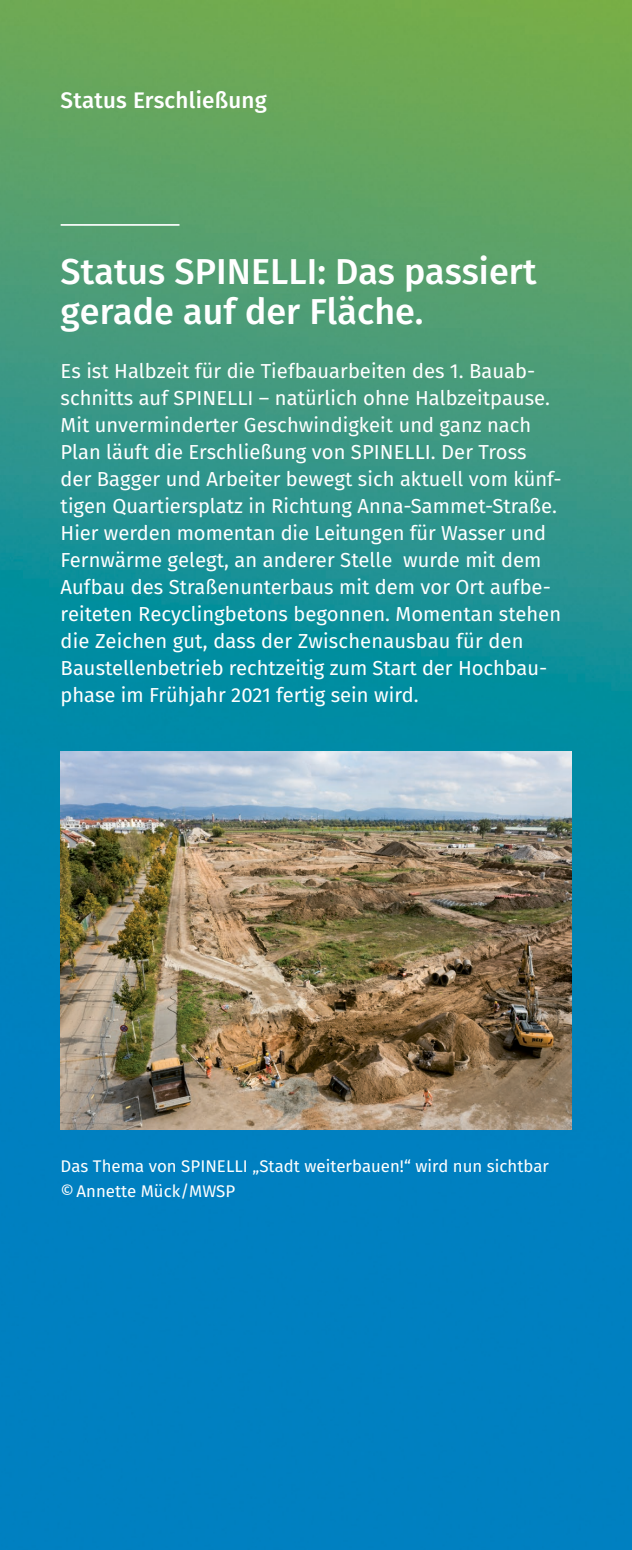
<style>
.page{position:relative;width:632px;height:1550px;background:#fff}
.page>*{position:absolute;margin:0;border:0;box-sizing:border-box;transform-origin:0 0}
.t1{font:500 36px/40.5px "Fira Sans";color:#fff}
.t2{font:500 22.5px "Fira Sans";letter-spacing:.01em;color:#fff}
.t3{font:20.25px/27px "Fira Sans";color:#fff}
.t4{font:16.88px/24.8px "Fira Sans";color:#fff}
</style>
<div class="page">
<img style="left:0;top:0;width:631px;height:1550px">
<hr style="left:61px;top:224px;width:118px;height:2px;background:#fff">
<img style="left:61px;top:751px;width:510px;height:378px">
<p class="t2" style="left:61px;top:82px;width:208px">Status Erschließung</p>
<h1 class="t1" style="left:61px;top:249px;width:477px">Status SPINELLI: Das passiert gerade auf der Fläche.</h1>
<p class="t3" style="left:61px;top:357px;width:502px">Es ist Halbzeit für die Tiefbauarbeiten des 1. Bauab&shy;schnitts auf SPINELLI – natürlich ohne Halbzeitpause.<br>Mit unverminderter Geschwindigkeit und ganz nach Plan läuft die Erschließung von SPINELLI. Der Tross der Bagger und Arbeiter bewegt sich aktuell vom künf&shy;tigen Quartiersplatz in Richtung Anna-Sammet-Straße.<br>Hier werden momentan die Leitungen für Wasser und Fernwärme gelegt, an anderer Stelle wurde mit dem Aufbau des Straßenunterbaus mit dem vor Ort aufbe&shy;reiteten Recyclingbetons begonnen. Momentan stehen die Zeichen gut, dass der Zwischenausbau für den Baustellenbetrieb rechtzeitig zum Start der Hochbau&shy;phase im Frühjahr 2021 fertig sein wird.</p>
<p class="t4" style="left:61px;top:1153px;width:489px">Das Thema von SPINELLI „Stadt weiterbauen!“ wird nun sichtbar ©Annette Mück/MWSP</p>
</div>
